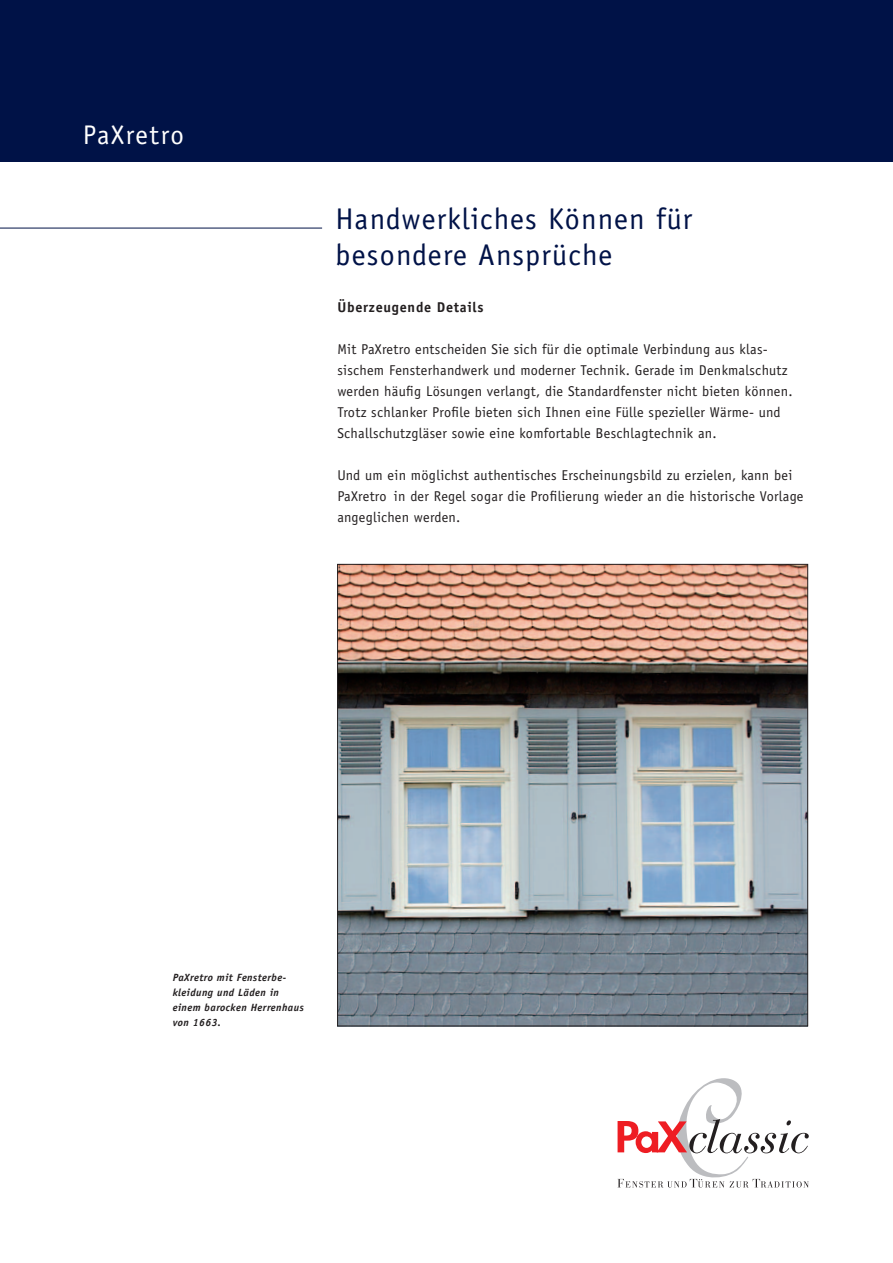
<style>
.page{position:relative;width:893px;height:1263px;background:#fff}
.page>*{position:absolute;margin:0;border:0;box-sizing:border-box;transform-origin:0 0}
.t1{font:30px/36px "Officina Sans";letter-spacing:.04em;color:#001247}
.t2{font:27px "Officina Sans";letter-spacing:.06em;color:#fff}
.t3{font:14.25px/21px "Officina Sans";letter-spacing:.02em;color:#231f20}
.t4{font:700 14.25px "Officina Sans";letter-spacing:.05em;color:#231f20}
.t5{font:italic 700 10.5px/15px "Officina Sans";letter-spacing:.04em;color:#231f20}
</style>
<div class="page">
<div style="left:0;top:0;width:893px;height:162px;background:#001247"></div>
<img style="left:339px;top:566px;width:467px;height:458px">
<hr style="left:0;top:228px;width:322px;height:1px;background:#001247">
<svg style="left:617px;top:1078px;width:192px;height:109px"></svg>
<h2 class="t2" style="left:83px;top:119px;width:102px">PaXretro</h2>
<h1 class="t1" style="left:336px;top:201px;width:358px">Handwerkliches Können für besondere Ansprüche</h1>
<p class="t4" style="left:337px;top:298px;width:148px">Überzeugende Details</p>
<p class="t3" style="left:337px;top:339px;width:457px">Mit PaXretro entscheiden Sie sich für die optimale Verbindung aus klas&shy;sischem Fensterhandwerk und moderner Technik. Gerade im Denkmalschutz werden häufig Lösungen verlangt, die Standardfenster nicht bieten können.<br>Trotz schlanker Profile bieten sich Ihnen eine Fülle spezieller Wärme- und Schallschutzgläser sowie eine komfortable Beschlagtechnik an.</p>
<p class="t3" style="left:337px;top:465px;width:468px">Und um ein möglichst authentisches Erscheinungsbild zu erzielen, kann bei<br>PaXretro in der Regel sogar die Profilierung wieder an die historische Vorlage angeglichen werden.</p>
<p class="t5" style="left:173px;top:970px;width:133px">PaXretro mit Fensterbe&shy;kleidung und Läden in einem barocken Herrenhaus von 1663.</p>
</div>
